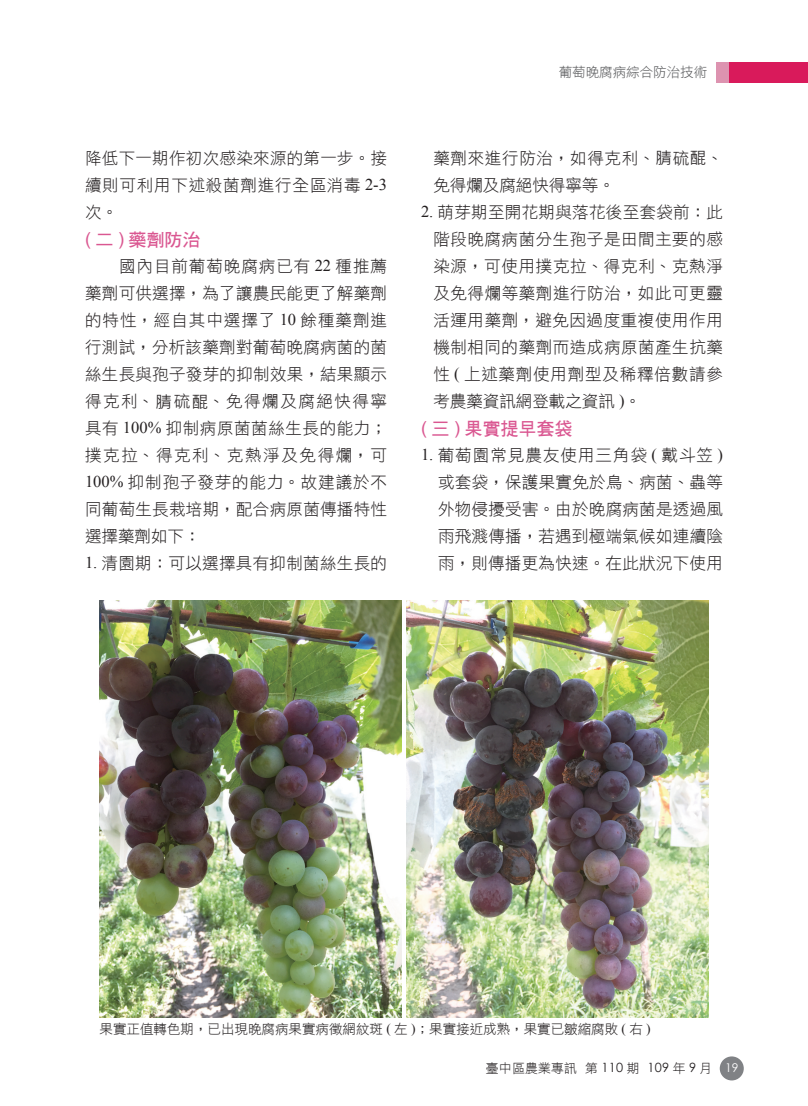
<style>
.page{position:relative;width:808px;height:1106px;background:#fff}
.page>*{position:absolute;margin:0;border:0;box-sizing:border-box;transform-origin:0 0}
.一_前言{font:18px "DF Hei Bd HK BF";color:#da5791}
.內文{font:16.5px/27px "DF Hei Lt HK BF";letter-spacing:.02em;color:#231f20;text-align:justify}
.t1{font:13.5px "DF Hei Lt HK BF";color:#231f20}
.t2{font:13.5px "DF Hei Lt HK BF";color:#57585a}
.t3{font:12.75px "DF Hei Lt HK BF";letter-spacing:.025em;color:#231f20}
.t4{font:12px "Century Gothic";color:#fff}
.s1{font-family:"Times New Roman"}
.s2{font-family:"Arial"}
.s3{font-family:"Microsoft Jheng Hei"}
.s4{font-family:"Century Gothic"}
</style>
<div class="page">
<div style="left:716px;top:63px;width:92px;height:20px;background:#dd93b0"></div>
<div style="left:729px;top:63px;width:79px;height:20px;background:#d91a5b"></div>
<div style="left:720px;top:1056px;width:24px;height:24px;background:#808285;border-radius:50%"></div>
<img style="left:99px;top:601px;width:302px;height:416px">
<img style="left:406px;top:601px;width:302px;height:416px">
<p class="內文" style="left:85px;top:144px;width:304px">降低下一期作初次感染來源的第一步。接續則可利用下述殺菌劑進行全區消毒 <span class="s1">2-3</span>次。</p>
<p class="一_前言" style="left:85px;top:231px;width:117px"><span class="s2">(</span> 二 <span class="s2">)</span> 藥劑防治</p>
<p class="內文" style="left:85px;top:252px;width:304px;text-indent:34px">國內目前葡萄晚腐病已有 <span class="s1">22</span> 種推薦藥劑可供選擇，為了讓農民能更了解藥劑的特性，經自其中選擇了 <span class="s1">10</span> 餘種藥劑進行測試，分析該藥劑對葡萄晚腐病菌的菌絲生長與孢子發芽的抑制效果，結果顯示得克利、<span class="s3">腈</span>硫<span class="s3">醌</span>、免得爛及腐絕快得寧具有 <span class="s1">100%</span> 抑制病原菌菌絲生長的能力；撲克拉、得克利、克熱淨及免得爛，可<span class="s1">100%</span> 抑制孢子發芽的能力。故建議於不同葡萄生長栽培期，配合病原菌傳播特性選擇藥劑如下：</p>
<p class="內文" style="left:85px;top:549px;width:303px"><span class="s1">1.</span> 清園期：可以選擇具有抑制菌絲生長的</p>
<p class="t2" style="left:559px;top:65px;width:150px">葡萄晚腐病綜合防治技術</p>
<p class="內文" style="left:433px;top:144px;width:291px">藥劑來進行防治，如得克利、<span class="s3">腈</span>硫<span class="s3">醌</span>、免得爛及腐絕快得寧等。</p>
<p class="內文" style="left:433px;top:198px;width:291px;text-indent:-12px"><span class="s1">2.</span> 萌芽期至開花期與落花後至套袋前：此階段晚腐病菌分生孢子是田間主要的感染源，可使用撲克拉、得克利、克熱淨及免得爛等藥劑進行防治，如此可更靈活運用藥劑，避免因過度重複使用作用機制相同的藥劑而造成病原菌產生抗藥性 <span class="s1">(</span> 上述藥劑使用劑型及稀釋倍數請參考農藥資訊網登載之資訊 <span class="s1">)</span>。</p>
<p class="一_前言" style="left:421px;top:420px;width:153px"><span class="s2">(</span> 三 <span class="s2">)</span> 果實提早套袋</p>
<p class="內文" style="left:438px;top:441px;width:286px;text-indent:-17px"><span class="s1">1.</span> 葡萄園常見農友使用三角袋 <span class="s1">(</span> 戴斗笠 <span class="s1">)</span>或套袋，保護果實免於鳥、病菌、蟲等外物侵擾受害。由於晚腐病菌是透過風雨飛濺傳播，若遇到極端氣候如連續陰雨，則傳播更為快速。在此狀況下使用</p>
<p class="t1" style="left:99px;top:1022px;width:553px">果實正值轉色期，已出現晚腐病果實病徵網紋斑 <span class="s1">(</span> 左 <span class="s1">)</span>；果實接近成熟，果實已皺縮腐敗 <span class="s1">(</span> 右 <span class="s1">)</span></p>
<p class="t3" style="left:486px;top:1062px;width:228px">臺中區農業專訊 第 <span class="s4">110</span> 期 <span class="s4">109</span> 年 <span class="s4">9</span> 月</p>
<p class="t4" style="left:725px;top:1059px;width:15px">19</p>
</div>
